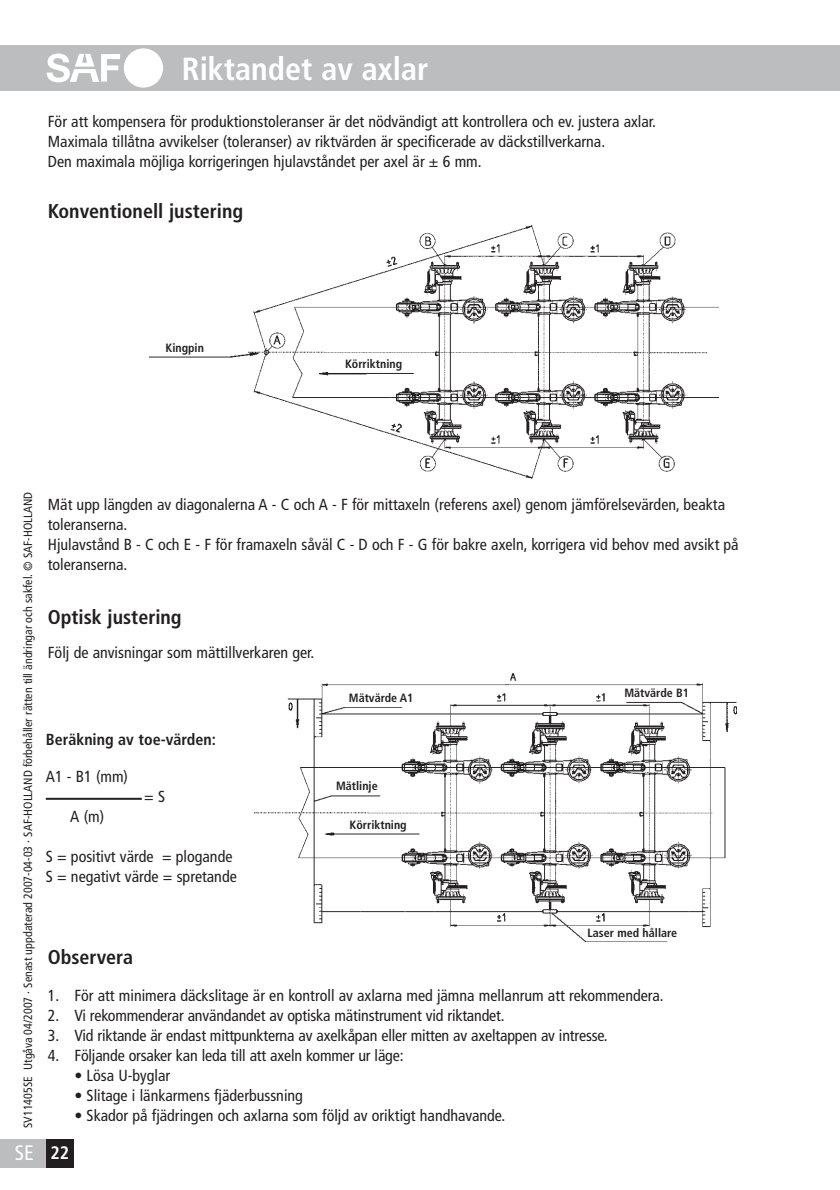
<style>
.page{position:relative;width:840px;height:1190px;background:#fff}
.page>*{position:absolute;margin:0;border:0;box-sizing:border-box;transform-origin:0 0}
.t1{font:700 condensed 32px "Frutiger";color:#fff}
.t2{font:condensed 21px "Frutiger";color:#fff}
.t3{font:700 condensed 20px "Frutiger";color:#231f20}
.t4{font:condensed 16px/20px "Frutiger";color:#231f20}
.t5{font:700 condensed 16px "Frutiger";color:#231f20}
.t6{font:condensed 12px "Frutiger";color:#231f20}
.t7{font:700 condensed 12px "Frutiger";color:#231f20}
.s1{font-weight:700;font-size:18px}
</style>
<div class="page">
<div style="left:0;top:45px;width:840px;height:45px;background:#bbbdbf"></div>
<div style="left:124px;top:48px;width:39px;height:40px;background:#fff;border-radius:50%"></div>
<svg style="left:47px;top:54px;width:73px;height:28px"></svg>
<div style="left:46px;top:1139px;width:28px;height:28px;background:#231f20"></div>
<div style="left:0;top:1139px;width:46px;height:28px;background:#bbbdbf"></div>
<hr style="left:46px;top:798px;width:96px;height:2px;background:#231f20">
<img style="left:150px;top:226px;width:569px;height:253px">
<img style="left:254px;top:674px;width:482px;height:268px">
<div style="left:330px;top:354px;width:87px;height:18px;background:#fff"></div>
<div style="left:145px;top:333px;width:79px;height:21px;background:#fff"></div>
<div style="left:160px;top:361px;width:52px;height:15px;background:#fff"></div>
<div style="left:349px;top:377px;width:40px;height:13px;background:#fff"></div>
<div style="left:335px;top:815px;width:87px;height:18px;background:#fff"></div>
<div style="left:357px;top:837px;width:40px;height:13px;background:#fff"></div>
<div style="left:338px;top:688px;width:87px;height:18px;background:#fff"></div>
<div style="left:620px;top:687px;width:74px;height:14px;background:#fff"></div>
<div style="left:319px;top:776px;width:76px;height:18px;background:#fff"></div>
<div style="left:586px;top:927px;width:93px;height:14px;background:#fff"></div>
<h1 class="t1" style="left:182px;top:56px;width:248px">Riktandet av axlar</h1>
<p class="t4" style="left:48px;top:113px;width:610px">För att kompensera för produktionstoleranser är det nödvändigt att kontrollera och ev. justera axlar.<br>Maximala tillåtna avvikelser (toleranser) av riktvärden är specificerade av däckstillverkarna.<br>Den maximala möjliga korrigeringen hjulavståndet per axel är ± 6 mm.</p>
<p class="t3" style="left:48px;top:203px;width:197px">Konventionell justering</p>
<p class="t7" style="left:166px;top:343px;width:40px">Kingpin</p>
<p class="t7" style="left:345px;top:359px;width:59px">Körriktning</p>
<p class="t6" style="left:23px;top:1128px;width:637px;rotate:-90deg">SV11405SE Utgåva 04/2007 · Senast uppdaterad 2007-04-03 · SAF-HOLLAND förbehåller rätten till ändringar och sakfel. © SAF-HOLLAND</p>
<h2 class="t2" style="left:15px;top:1144px;width:56px">SE <span class="s1">22</span></h2>
<p class="t4" style="left:48px;top:496px;width:692px">Mät upp längden av diagonalerna A - C och A - F för mittaxeln (referens axel) genom jämförelsevärden, beakta toleranserna.<br>Hjulavstånd B - C och E - F för framaxeln såväl C - D och F - G för bakre axeln, korrigera vid behov med avsikt på toleranserna.</p>
<p class="t3" style="left:48px;top:609px;width:135px">Optisk justering</p>
<p class="t4" style="left:48px;top:644px;width:268px">Följ de anvisningar som mättillverkaren ger.</p>
<p class="t7" style="left:624px;top:688px;width:66px">Mätvärde B1</p>
<p class="t7" style="left:349px;top:693px;width:66px">Mätvärde A1</p>
<p class="t5" style="left:46px;top:733px;width:172px">Beräkning av toe-värden:</p>
<p class="t4" style="left:46px;top:768px;width:84px">A1 - B1 (mm)</p>
<p class="t4" style="left:144px;top:788px;width:22px">= S</p>
<p class="t4" style="left:70px;top:808px;width:35px">A (m)</p>
<p class="t4" style="left:46px;top:848px;width:193px">S = positivt värde = plogande<br>S = negativt värde = spretande</p>
<p class="t7" style="left:336px;top:781px;width:43px">Mätlinje</p>
<p class="t7" style="left:350px;top:820px;width:59px">Körriktning</p>
<p class="t7" style="left:588px;top:928px;width:91px">Laser med hållare</p>
<p class="t3" style="left:48px;top:949px;width:87px">Observera</p>
<p class="t4" style="left:48px;top:987px;width:617px">1. För att minimera däckslitage är en kontroll av axlarna med jämna mellanrum att rekommendera.</p>
<p class="t4" style="left:48px;top:1007px;width:458px">2. Vi rekommenderar användandet av optiska mätinstrument vid riktandet.</p>
<p class="t4" style="left:48px;top:1027px;width:561px">3. Vid riktande är endast mittpunkterna av axelkåpan eller mitten av axeltappen av intresse.</p>
<p class="t4" style="left:48px;top:1047px;width:357px">4. Följande orsaker kan leda till att axeln kommer ur läge:</p>
<p class="t4" style="left:74px;top:1067px;width:97px">• Lösa U-byglar</p>
<p class="t4" style="left:74px;top:1087px;width:230px">• Slitage i länkarmens fjäderbussning</p>
<p class="t4" style="left:74px;top:1107px;width:432px">• Skador på fjädringen och axlarna som följd av oriktigt handhavande.</p>
</div>
